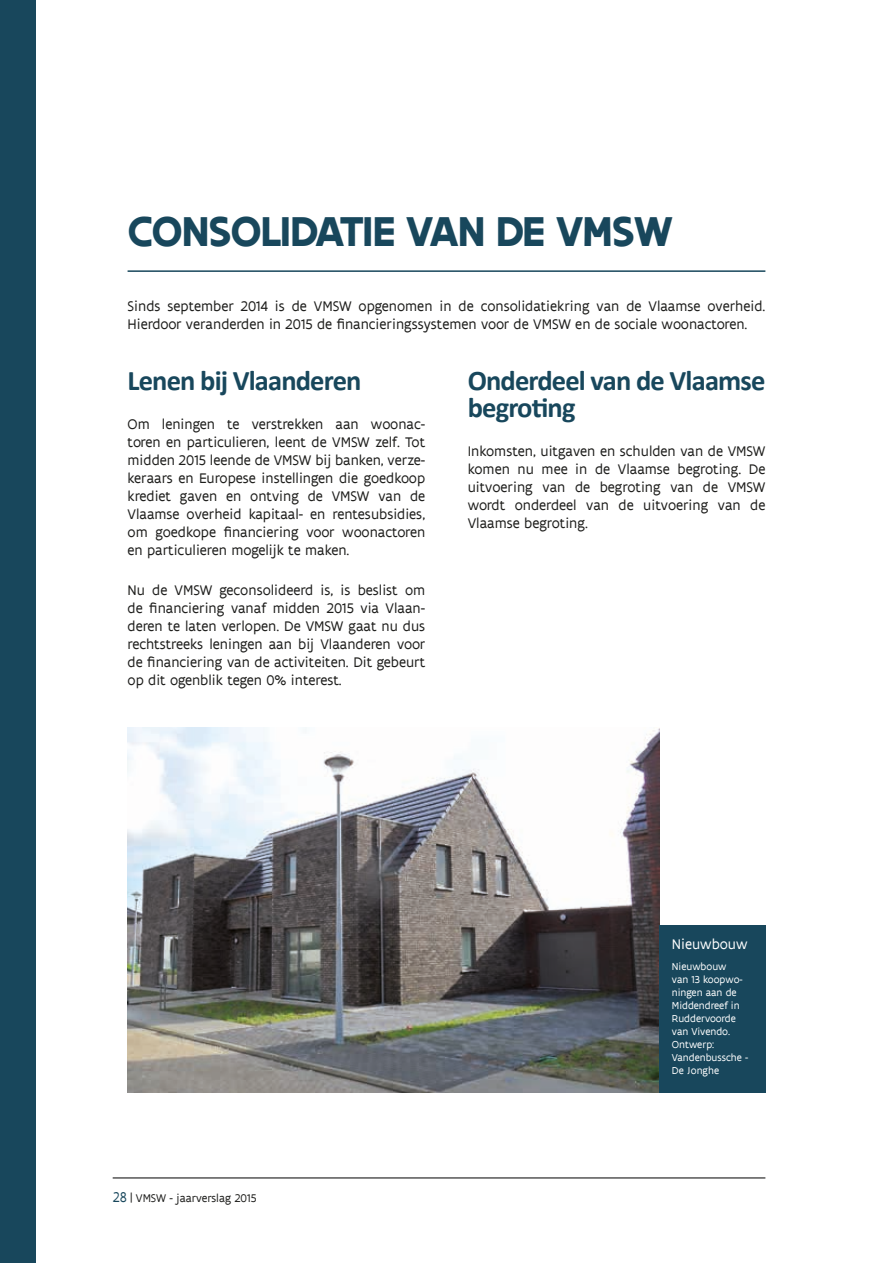
<style>
.page{position:relative;width:893px;height:1263px;background:#fff}
.page>*{position:absolute;margin:0;border:0;box-sizing:border-box;transform-origin:0 0}
.t1{font:700 45px "Flanders Art Sans";letter-spacing:-.03em;color:#18475c;scale:.95 1}
.t2{font:700 28.5px/27px "Calibri";letter-spacing:-.03em;color:#18475c}
.t3{font:15px/18px "Flanders Art Sans";color:#1d1d1b;text-align:justify}
.t4{font:15px "Flanders Art Sans";color:#fff}
.t5{font:12px "Flanders Art Sans";color:#1d1d1b}
.t6{font:10.8px/13px "Flanders Art Sans";color:#fff}
.s1{font-size:15.15px;color:#18475c}
</style>
<div class="page">
<hr style="left:113px;top:1177px;width:652px;height:1px;background:#000">
<div style="left:0;top:0;width:36px;height:1263px;background:#18475c"></div>
<hr style="left:128px;top:270px;width:637px;height:2px;background:#18475c">
<img style="left:128px;top:727px;width:531px;height:366px">
<div style="left:659px;top:925px;width:106px;height:168px;background:#18475c"></div>
<h1 class="t1" style="left:128px;top:203px;width:576px">CONSOLIDATIE VAN DE VMSW</h1>
<p class="t3" style="left:128px;top:297px;width:639px">Sinds september 2014 is de VMSW opgenomen in de consolidatiekring van de Vlaamse overheid.<br>Hierdoor veranderden in 2015 de financieringssystemen voor de VMSW en de sociale woonactoren.</p>
<h2 class="t2" style="left:128px;top:366px;width:235px">Lenen bij Vlaanderen</h2>
<p class="t3" style="left:128px;top:416px;width:299px">Om leningen te verstrekken aan woonac&shy;toren en particulieren, leent de VMSW zelf. Tot midden 2015 leende de VMSW bij banken, verze&shy;keraars en Europese instellingen die goedkoop krediet gaven en ontving de VMSW van de Vlaamse overheid kapitaal- en rentesubsidies, om goedkope financiering voor woonactoren en particulieren mogelijk te maken.</p>
<p class="t3" style="left:128px;top:581px;width:299px">Nu de VMSW geconsolideerd is, is beslist om de financiering vanaf midden 2015 via Vlaan&shy;deren te laten verlopen. De VMSW gaat nu dus rechtstreeks leningen aan bij Vlaanderen voor de financiering van de activiteiten. Dit gebeurt op dit ogenblik tegen 0% interest.</p>
<h2 class="t2" style="left:468px;top:366px;width:299px">Onderdeel van de Vlaamse begroting</h2>
<p class="t3" style="left:468px;top:443px;width:299px">Inkomsten, uitgaven en schulden van de VMSW komen nu mee in de Vlaamse begroting. De uitvoering van de begroting van de VMSW wordt onderdeel van de uitvoering van de Vlaamse begroting.</p>
<p class="t5" style="left:113px;top:1191px;width:145px"><span class="s1">28</span> | VMSW - jaarverslag 2015</p>
<p class="t4" style="left:672px;top:935px;width:77px">Nieuwbouw</p>
<p class="t6" style="left:672px;top:960px;width:78px">Nieuwbouw<br>van 13 koopwo&shy;ningen aan de<br>Middendreef in<br>Ruddervoorde van Vivendo.<br>Ontwerp:<br>Vandenbussche -<br>De Jonghe</p>
</div>
